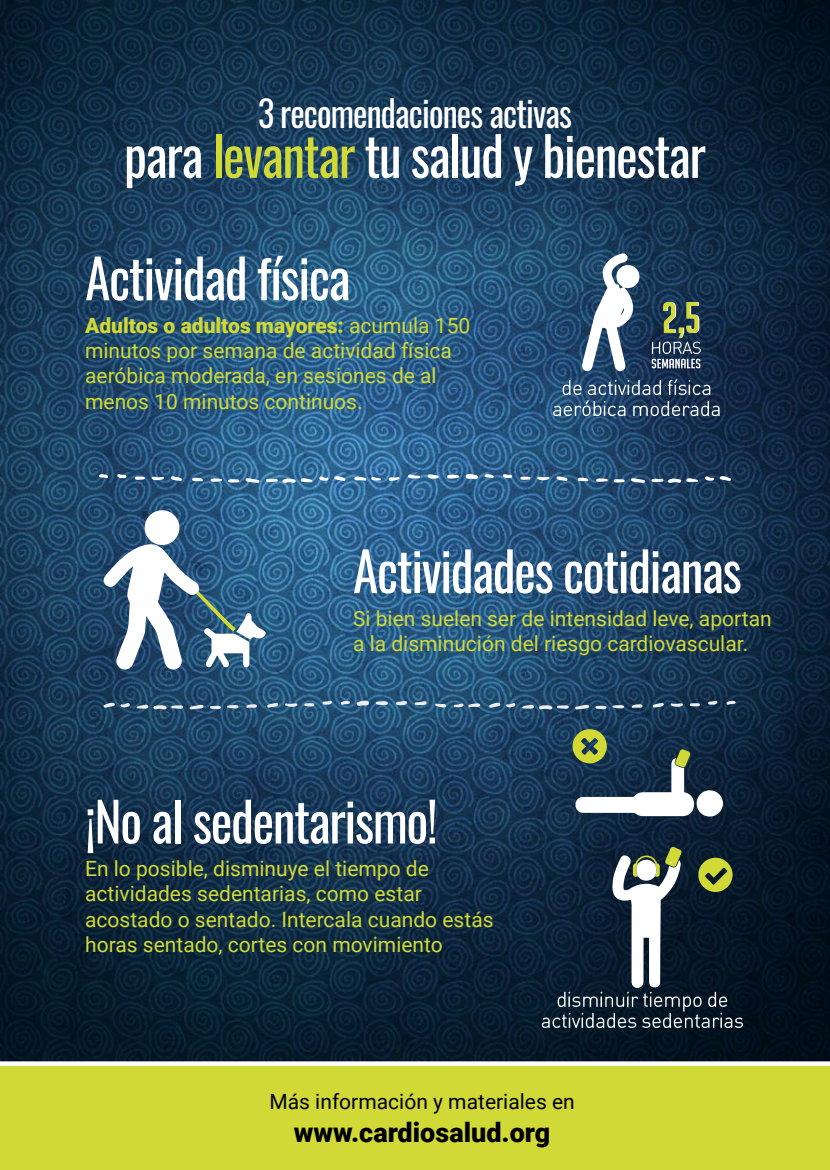
<style>
.page{position:relative;width:830px;height:1170px;background:#fff}
.page>*{position:absolute;margin:0;border:0;box-sizing:border-box;transform-origin:0 0}
.t1{font:54px "Oswald";letter-spacing:-.025em;color:#fff;scale:.95 1}
.t2{font:36px "Oswald";letter-spacing:-.025em;color:#fff;scale:.95 1}
.t3{font:900 27px "Roboto";color:#000}
.t4{font:21px/25.2px "Roboto";color:#d1d937}
.t5{font:21px "Roboto";color:#000}
.s1{color:#d1d937}
.s2{font-weight:900}
</style>
<div class="page">
<img style="left:0;top:0;width:829px;height:1061px">
<div style="left:0;top:1063px;width:829px;height:106px;background:#d1d937"></div>
<svg style="left:552px;top:379px;width:167px;height:37px;background:#445f7d"></svg>
<svg style="left:581px;top:253px;width:58px;height:118px"></svg>
<svg style="left:651px;top:302px;width:49px;height:66px;background:#536665"></svg>
<div style="left:144px;top:510px;width:35px;height:35px;background:#fff;border-radius:50%"></div>
<svg style="left:103px;top:544px;width:162px;height:126px"></svg>
<svg style="left:570px;top:728px;width:152px;height:90px"></svg>
<svg style="left:541px;top:846px;width:201px;height:181px;background:#30404b"></svg>
<svg style="left:0;top:1061px;width:829px;height:4px"></svg>
<svg style="left:103px;top:702px;width:27px;height:6px"></svg>
<svg style="left:136px;top:704px;width:47px;height:5px"></svg>
<svg style="left:189px;top:704px;width:50px;height:5px"></svg>
<svg style="left:246px;top:704px;width:11px;height:4px"></svg>
<svg style="left:266px;top:703px;width:12px;height:5px"></svg>
<svg style="left:284px;top:703px;width:13px;height:4px"></svg>
<svg style="left:304px;top:703px;width:10px;height:3px"></svg>
<svg style="left:322px;top:700px;width:10px;height:5px"></svg>
<svg style="left:340px;top:700px;width:29px;height:6px"></svg>
<svg style="left:375px;top:701px;width:13px;height:4px"></svg>
<svg style="left:395px;top:700px;width:12px;height:6px"></svg>
<svg style="left:414px;top:700px;width:12px;height:5px"></svg>
<svg style="left:434px;top:703px;width:12px;height:5px"></svg>
<svg style="left:453px;top:703px;width:27px;height:4px"></svg>
<svg style="left:488px;top:702px;width:27px;height:6px"></svg>
<svg style="left:521px;top:704px;width:47px;height:5px"></svg>
<svg style="left:574px;top:704px;width:32px;height:5px"></svg>
<svg style="left:612px;top:704px;width:12px;height:4px"></svg>
<svg style="left:631px;top:704px;width:11px;height:4px"></svg>
<svg style="left:651px;top:703px;width:32px;height:5px"></svg>
<svg style="left:689px;top:703px;width:10px;height:3px"></svg>
<svg style="left:707px;top:700px;width:10px;height:5px"></svg>
<svg style="left:725px;top:700px;width:10px;height:5px"></svg>
<svg style="left:704px;top:475px;width:27px;height:6px"></svg>
<svg style="left:651px;top:477px;width:46px;height:6px"></svg>
<svg style="left:613px;top:478px;width:32px;height:5px"></svg>
<svg style="left:595px;top:478px;width:12px;height:4px"></svg>
<svg style="left:577px;top:477px;width:11px;height:4px"></svg>
<svg style="left:536px;top:476px;width:32px;height:5px"></svg>
<svg style="left:520px;top:476px;width:10px;height:4px"></svg>
<svg style="left:502px;top:474px;width:10px;height:4px"></svg>
<svg style="left:465px;top:473px;width:29px;height:6px"></svg>
<svg style="left:446px;top:474px;width:13px;height:5px"></svg>
<svg style="left:427px;top:474px;width:12px;height:5px"></svg>
<svg style="left:407px;top:474px;width:13px;height:4px"></svg>
<svg style="left:388px;top:476px;width:12px;height:5px"></svg>
<svg style="left:354px;top:476px;width:27px;height:5px"></svg>
<svg style="left:319px;top:475px;width:27px;height:6px"></svg>
<svg style="left:245px;top:477px;width:67px;height:6px"></svg>
<svg style="left:228px;top:479px;width:11px;height:3px"></svg>
<svg style="left:210px;top:478px;width:12px;height:4px"></svg>
<svg style="left:192px;top:477px;width:11px;height:4px"></svg>
<svg style="left:170px;top:476px;width:12px;height:5px"></svg>
<svg style="left:151px;top:476px;width:13px;height:5px"></svg>
<svg style="left:134px;top:476px;width:11px;height:4px"></svg>
<svg style="left:117px;top:474px;width:10px;height:4px"></svg>
<svg style="left:99px;top:473px;width:10px;height:5px"></svg>
<h2 class="t2" style="left:258px;top:81px;width:332px">3 recomendaciones activas</h2>
<h1 class="t1" style="left:124px;top:108px;width:613px">para <span class="s1">levantar</span> tu salud y bienestar</h1>
<h1 class="t1" style="left:85px;top:230px;width:281px">Actividad física</h1>
<p class="t4" style="left:85px;top:312px;width:386px"><span class="s2">Adultos o adultos mayores:</span> acumula 150 minutos por semana de actividad física aeróbica moderada, en sesiones de al menos 10 minutos continuos.</p>
<h1 class="t1" style="left:353px;top:523px;width:410px">Actividades cotidianas</h1>
<p class="t4" style="left:353px;top:605px;width:420px">Si bien suelen ser de intensidad leve, aportan a la disminución del riesgo cardiovascular.</p>
<h1 class="t1" style="left:85px;top:773px;width:372px">¡No al sedentarismo!</h1>
<p class="t4" style="left:85px;top:855px;width:410px">En lo posible, disminuye el tiempo de actividades sedentarias, como estar acostado o sentado. Intercala cuando estás horas sentado, cortes con movimiento</p>
<p class="t5" style="left:269px;top:1086px;width:307px">Más información y materiales en</p>
<p class="t3" style="left:294px;top:1112px;width:258px">www.cardiosalud.org</p>
</div>
